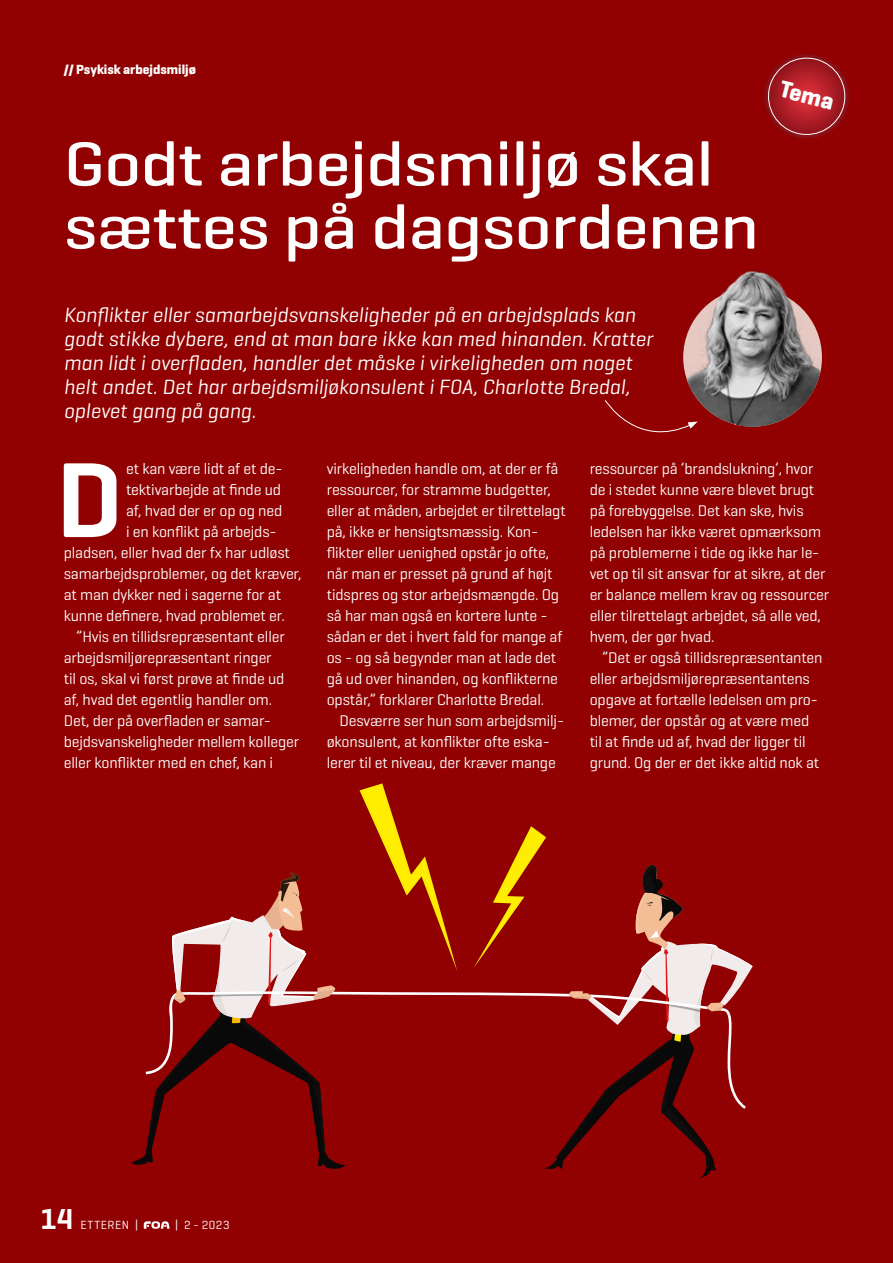
<style>
.page{position:relative;width:893px;height:1263px;background:#910101}
.page>*{position:absolute;margin:0;border:0;box-sizing:border-box;transform-origin:0 0}
.t1{font:600 108.45px "Geogrotesque";color:#fff}
.t2{font:500 63.45px/63px "Geogrotesque";letter-spacing:-.01em;color:#fff;scale:1.13 1}
.t3{font:600 29.4px "Geogrotesque";color:#fff}
.t4{font:700 24px "Geogrotesque";color:#fff}
.t5{font:italic 21px/24px "Geogrotesque";color:#fff}
.t6{font:15.75px/21px "Geogrotesque";letter-spacing:-.01em;color:#fff}
.t7{font:700 13.5px "Geogrotesque";color:#fff}
.t8{font:12px "Geogrotesque";letter-spacing:.045em;color:#fff}
</style>
<div class="page">
<svg style="left:131px;top:783px;width:621px;height:395px"></svg>
<svg style="left:605px;top:400px;width:87px;height:33px"></svg>
<img style="left:683px;top:270px;width:139px;height:157px">
<svg style="left:144px;top:1221px;width:26px;height:8px"></svg>
<svg style="left:764px;top:54px;width:85px;height:85px"></svg>
<p class="t7" style="left:64px;top:61px;width:134px">// Psykisk arbejdsmiljø</p>
<h2 class="t2" style="left:64px;top:131px;width:617px">Godt arbejdsmiljø skal sættes på dagsordenen</h2>
<p class="t5" style="left:64px;top:302px;width:591px">Konflikter eller samarbejdsvanskeligheder på en arbejdsplads kan godt stikke dybere, end at man bare ikke kan med hinanden. Kratter man lidt i overfladen, handler det måske i virkeligheden om noget helt andet. Det har arbejdsmiljøkonsulent i FOA, Charlotte Bredal, oplevet gang på gang.</p>
<h3 class="t4" style="left:784px;top:74px;width:56px;rotate:14deg">Tema</h3>
<h1 class="t1" style="left:56px;top:432px;width:68px">D</h1>
<p class="t6" style="left:126px;top:458px;width:158px">et kan være lidt af et de-</p>
<p class="t6" style="left:126px;top:479px;width:156px">tektivarbejde at finde ud</p>
<p class="t6" style="left:126px;top:500px;width:158px">af, hvad der er op og ned</p>
<p class="t6" style="left:126px;top:521px;width:152px">i en konflikt på arbejds-</p>
<p class="t6" style="left:64px;top:542px;width:228px">pladsen, eller hvad der fx har udløst</p>
<p class="t6" style="left:64px;top:563px;width:239px">samarbejdsproblemer, og det kræver,</p>
<p class="t6" style="left:64px;top:584px;width:219px">at man dykker ned i sagerne for at</p>
<p class="t6" style="left:64px;top:605px;width:223px">kunne definere, hvad problemet er.</p>
<p class="t6" style="left:77px;top:626px;width:210px">”Hvis en tillidsrepræsentant eller</p>
<p class="t6" style="left:64px;top:647px;width:209px">arbejdsmiljørepræsentant ringer</p>
<p class="t6" style="left:64px;top:668px;width:222px">til os, skal vi først prøve at finde ud</p>
<p class="t6" style="left:64px;top:689px;width:210px">af, hvad det egentlig handler om.</p>
<p class="t6" style="left:64px;top:710px;width:209px">Det, der på overfladen er samar-</p>
<p class="t6" style="left:64px;top:731px;width:237px">bejdsvanskeligheder mellem kolleger</p>
<p class="t6" style="left:64px;top:752px;width:211px">eller konflikter med en chef, kan i</p>
<p class="t6" style="left:327px;top:458px;width:241px">virkeligheden handle om, at der er få ressourcer, for stramme budgetter, eller at måden, arbejdet er tilrettelagt på, ikke er hensigtsmæssig. Kon&shy;flikter eller uenighed opstår jo ofte, når man er presset på grund af højt tidspres og stor arbejdsmængde. Og så har man også en kortere lunte - sådan er det i hvert fald for mange af os - og så begynder man at lade det gå ud over hinanden, og konflikterne opstår,” forklarer Charlotte Bredal.</p>
<p class="t6" style="left:327px;top:710px;width:239px;text-indent:13px">Desværre ser hun som arbejdsmilj&shy;økonsulent, at konflikter ofte eska&shy;lerer til et niveau, der kræver mange</p>
<p class="t6" style="left:590px;top:457px;width:241px">ressourcer på ’brandslukning’, hvor de i stedet kunne være blevet brugt på forebyggelse. Det kan ske, hvis ledelsen har ikke været opmærksom på problemerne i tide og ikke har le&shy;vet op til sit ansvar for at sikre, at der er balance mellem krav og ressourcer eller tilrettelagt arbejdet, så alle ved, hvem, der gør hvad.</p>
<p class="t6" style="left:590px;top:646px;width:234px;text-indent:13px">”Det er også tillidsrepræsentanten eller arbejdsmiljørepræsentantens opgave at fortælle ledelsen om pro&shy;blemer, der opstår og at være med til at finde ud af, hvad der ligger til grund. Og der er det ikke altid nok at</p>
<h3 class="t3" style="left:40px;top:1200px;width:35px">14</h3>
<p class="t8" style="left:80px;top:1217px;width:59px">ETTEREN |</p>
<p class="t8" style="left:175px;top:1217px;width:56px">| 2 - 2023</p>
</div>
